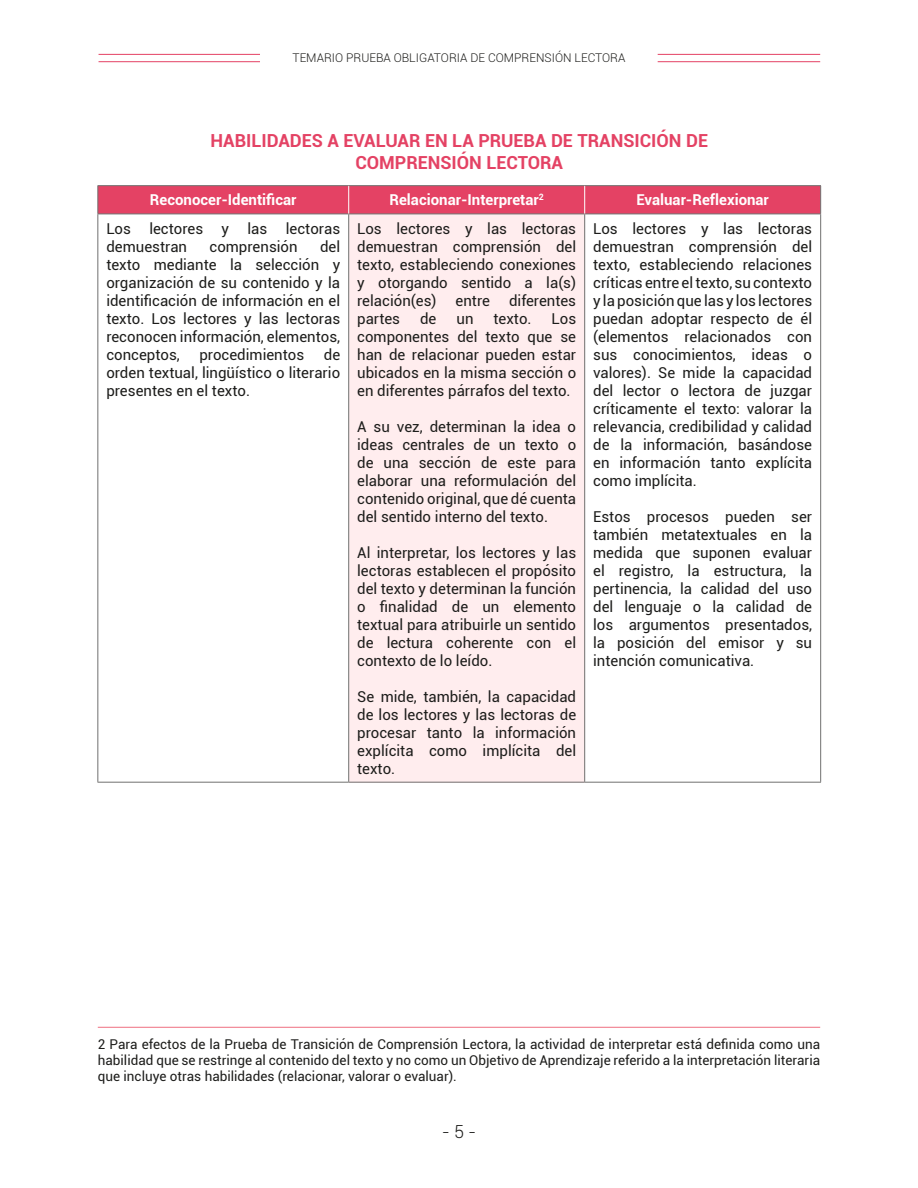
<style>
.page{position:relative;width:918px;height:1188px;background:#fff}
.page>*{position:absolute;margin:0;border:0;box-sizing:border-box;transform-origin:0 0}
.t1{font:700 18px/21.6px "Roboto";color:#e44264;text-align:center}
.t2{font:300 18px "Roboto";color:#1d1d1b}
.t3{font:15px/18px "Roboto";color:#1d1d1b;text-align:justify}
.t4{font:700 15px "Roboto";color:#fff}
.t5{font:13.5px/16.2px "Roboto";color:#1d1d1b;text-align:justify}
.t6{font:300 12px "Roboto";color:#1d1d1b}
</style>
<div class="page">
<hr style="left:99px;top:61px;width:161px;height:1px;background:#e44264">
<hr style="left:99px;top:54px;width:161px;height:1px;background:#e44264">
<hr style="left:658px;top:61px;width:162px;height:1px;background:#e44264">
<hr style="left:658px;top:54px;width:162px;height:1px;background:#e44264">
<div style="left:349px;top:214px;width:236px;height:568px;background:#ffedee"></div>
<hr style="left:97px;top:185px;width:252px;height:1px;background:#70706f">
<hr style="left:349px;top:185px;width:236px;height:1px;background:#70706f">
<hr style="left:97px;top:214px;width:252px;height:1px;background:#70706f">
<hr style="left:97px;top:214px;width:1px;height:568px;background:#70706f">
<hr style="left:349px;top:214px;width:236px;height:1px;background:#70706f">
<hr style="left:348px;top:214px;width:1px;height:568px;background:#70706f">
<hr style="left:585px;top:214px;width:236px;height:1px;background:#70706f">
<hr style="left:584px;top:214px;width:1px;height:568px;background:#70706f">
<hr style="left:820px;top:214px;width:1px;height:568px;background:#70706f">
<hr style="left:97px;top:782px;width:252px;height:1px;background:#70706f">
<hr style="left:349px;top:782px;width:236px;height:1px;background:#70706f">
<hr style="left:585px;top:782px;width:236px;height:1px;background:#70706f">
<hr style="left:585px;top:185px;width:236px;height:1px;background:#70706f">
<svg style="left:97px;top:186px;width:724px;height:28px;background:#e04464"></svg>
<hr style="left:98px;top:1027px;width:722px;height:1px;background:#ef6e80">
<p class="t6" style="left:293px;top:50px;width:334px">TEMARIO PRUEBA OBLIGATORIA DE COMPRENSIÓN LECTORA</p>
<p class="t1" style="left:210px;top:129px;width:499px">HABILIDADES A EVALUAR EN LA PRUEBA DE TRANSICIÓN DE<br>COMPRENSIÓN LECTORA</p>
<p class="t4" style="left:150px;top:190px;width:148px">Reconocer-Identificar</p>
<p class="t4" style="left:390px;top:190px;width:156px">Relacionar-Interpretar<sup>2</sup></p>
<p class="t4" style="left:636px;top:190px;width:134px">Evaluar-Reflexionar</p>
<p class="t3" style="left:106px;top:219px;width:235px">Los lectores y las lectoras demuestran</p>
<p class="t3" style="left:357px;top:219px;width:220px">Los lectores y las lectoras demuestran comprensión del texto, estableciendo conexiones y otorgando sentido a la(s) relación(es)</p>
<p class="t3" style="left:593px;top:219px;width:220px">Los lectores y las lectoras demuestran comprensión del texto, estableciendo relaciones críticas entre el texto, su contexto y la posición que las y los lectores puedan adoptar respecto de él (elementos relacionados con sus conocimientos, ideas o valores). Se mide la capacidad del lector o lectora de juzgar críticamente el texto: valorar la relevancia, credibilidad y calidad de la información, basándose en información tanto explícita como implícita.</p>
<p class="t3" style="left:593px;top:507px;width:220px">Estos procesos pueden ser también metatextuales en la medida que suponen evaluar el registro, la estructura, la pertinencia, la calidad del uso del lenguaje o la calidad de los argumentos presentados, la posición del emisor y su intención comunicativa.</p>
<p class="t3" style="left:106px;top:237px;width:235px;text-indent:214px">del texto mediante la selección y organización de su contenido y la identificación de información en el texto. Los lectores y las lectoras reconocen información, elementos, conceptos,</p>
<p class="t3" style="left:210px;top:237px;width:90px">comprensión</p>
<p class="t3" style="left:456px;top:291px;width:36px">entre</p>
<p class="t3" style="left:509px;top:291px;width:69px">diferentes</p>
<p class="t3" style="left:357px;top:309px;width:44px">partes</p>
<p class="t3" style="left:420px;top:309px;width:18px">de</p>
<p class="t3" style="left:456px;top:309px;width:19px">un</p>
<p class="t3" style="left:494px;top:309px;width:40px">texto.</p>
<p class="t3" style="left:357px;top:309px;width:220px;text-indent:194px">Los componentes del texto que se han de relacionar pueden estar ubicados en la misma sección o en diferentes párrafos del texto.</p>
<p class="t3" style="left:357px;top:417px;width:220px">A su vez, determinan la idea o ideas centrales de un texto o de una sección de este para elaborar una reformulación del contenido original, que dé cuenta del sentido interno del texto.</p>
<p class="t3" style="left:357px;top:543px;width:220px">Al interpretar, los lectores y las lectoras establecen el propósito del texto y determinan la función o finalidad de un elemento textual para atribuirle un sentido de lectura coherente con el contexto de lo leído.</p>
<p class="t3" style="left:357px;top:687px;width:220px">Se mide, también, la capacidad de los lectores y las lectoras de procesar tanto la información explícita como implícita del texto.</p>
<p class="t3" style="left:106px;top:345px;width:235px;text-indent:217px">de orden textual, lingüístico o literario presentes en el texto.</p>
<p class="t3" style="left:199px;top:345px;width:106px">procedimientos</p>
<p class="t5" style="left:98px;top:1035px;width:724px">2 Para efectos de la Prueba de Transición de Comprensión Lectora, la actividad de interpretar está definida como una habilidad que se restringe al contenido del texto y no como un Objetivo de Aprendizaje referido a la interpretación literaria que incluye otras habilidades (relacionar, valorar o evaluar).</p>
<p class="t2" style="left:442px;top:1119px;width:35px">- 5 -</p>
</div>
